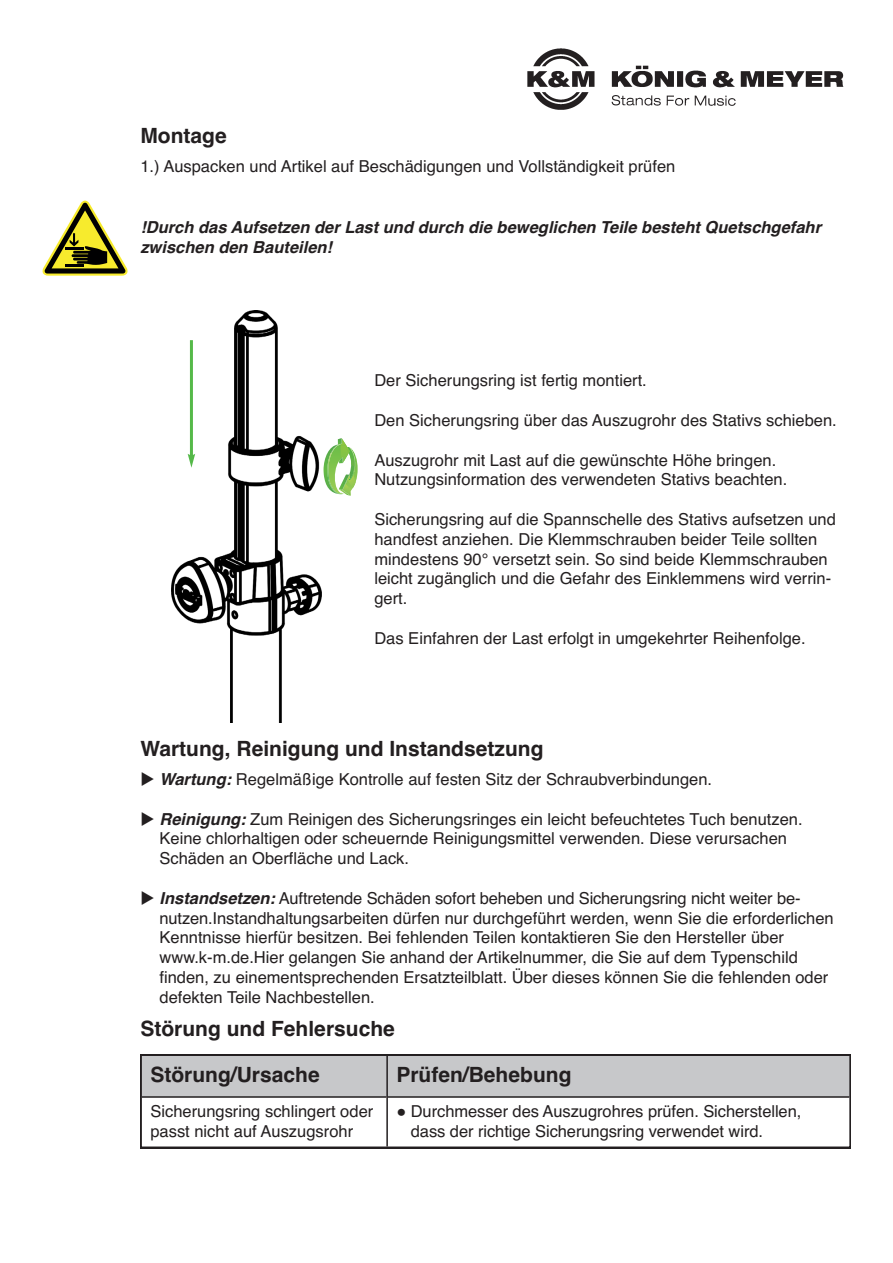
<style>
.page{position:relative;width:893px;height:1263px;background:#fff}
.page>*{position:absolute;margin:0;border:0;box-sizing:border-box;transform-origin:0 0}
.t1{font:700 21px/46px "Helvetica";color:#231f20}
.t2{font:16.5px/19.8px "Helvetica";color:#231f20}
.t3{font:italic 700 16.5px/19.8px "Helvetica";color:#231f20}
.s1{font-weight:700;font-style:italic}
.s2{color:#fff}
</style>
<div class="page">
<svg style="left:140px;top:1054px;width:710px;height:94px"></svg>
<hr style="left:386px;top:1056px;width:2px;height:91px;background:#231f20">
<hr style="left:142px;top:1096px;width:244px;height:2px;background:#231f20">
<hr style="left:388px;top:1096px;width:461px;height:2px;background:#231f20">
<img style="left:527px;top:48px;width:317px;height:61px">
<svg style="left:43px;top:201px;width:84px;height:75px"></svg>
<img style="left:172px;top:310px;width:150px;height:413px">
<img style="left:355px;top:458px;width:2px;height:26px">
<img style="left:355px;top:454px;width:1px;height:26px">
<img style="left:323px;top:445px;width:15px;height:49px">
<svg style="left:338px;top:438px;width:17px;height:58px"></svg>
<svg style="left:327px;top:454px;width:4px;height:26px"></svg>
<hr style="left:190px;top:340px;width:3px;height:116px;background:#55b949">
<svg style="left:188px;top:454px;width:7px;height:14px"></svg>
<p class="t1" style="left:140px;top:115px;width:88px">Montage</p>
<p class="t2" style="left:140px;top:158px;width:536px">1.) Auspacken und Artikel auf Beschädigungen und Vollständigkeit prüfen</p>
<p class="t3" style="left:140px;top:219px;width:682px">!Durch das Aufsetzen der Last und durch die beweglichen Teile besteht Quetschgefahr zwischen den Bauteilen!</p>
<p class="t2" style="left:374px;top:372px;width:274px">Der Sicherungsring ist fertig montiert.</p>
<p class="t2" style="left:374px;top:412px;width:464px">Den Sicherungsring über das Auszugrohr des Stativs schieben.</p>
<p class="t2" style="left:374px;top:452px;width:414px">Auszugrohr mit Last auf die gewünschte Höhe bringen.<br>Nutzungsinformation des verwendeten Stativs beachten.</p>
<p class="t2" style="left:374px;top:511px;width:463px">Sicherungsring auf die Spannschelle des Stativs aufsetzen und handfest anziehen. Die Klemmschrauben beider Teile sollten mindestens 90° versetzt sein. So sind beide Klemmschrauben leicht zugänglich und die Gefahr des Einklemmens wird verrin&shy;gert.</p>
<p class="t2" style="left:374px;top:630px;width:433px">Das Einfahren der Last erfolgt in umgekehrter Reihenfolge.</p>
<p class="t1" style="left:140px;top:727px;width:404px">Wartung, Reinigung und Instandsetzung</p>
<p class="t2" style="left:140px;top:771px;width:573px">◆ <span class="s1">Wartung:</span> Regelmäßige Kontrolle auf festen Sitz der Schraubverbindungen.</p>
<p class="t2" style="left:140px;top:811px;width:663px">◆ <span class="s1">Reinigung:</span> Zum Reinigen des Sicherungsringes ein leicht befeuchtetes Tuch benutzen.</p>
<p class="t2" style="left:140px;top:830px;width:648px"><span class="s2">◆</span> Keine chlorhaltigen oder scheuernde Reinigungsmittel verwenden. Diese verursachen</p>
<p class="t2" style="left:140px;top:850px;width:270px"><span class="s2">◆</span> Schäden an Oberfläche und Lack.</p>
<p class="t2" style="left:140px;top:890px;width:661px">◆ <span class="s1">Instandsetzen:</span> Auftretende Schäden sofort beheben und Sicherungsring nicht weiter be-</p>
<p class="t2" style="left:140px;top:910px;width:694px"><span class="s2">◆</span> nutzen.Instandhaltungsarbeiten dürfen nur durchgeführt werden, wenn Sie die erforderlichen</p>
<p class="t2" style="left:140px;top:929px;width:645px"><span class="s2">◆</span> Kenntnisse hierfür besitzen. Bei fehlenden Teilen kontaktieren Sie den Hersteller über</p>
<p class="t2" style="left:140px;top:949px;width:659px"><span class="s2">◆</span> www.k-m.de.Hier gelangen Sie anhand der Artikelnummer, die Sie auf dem Typenschild</p>
<p class="t2" style="left:140px;top:969px;width:689px"><span class="s2">◆</span> finden, zu einementsprechenden Ersatzteilblatt. Über dieses können Sie die fehlenden oder</p>
<p class="t2" style="left:140px;top:989px;width:236px"><span class="s2">◆</span> defekten Teile Nachbestellen.</p>
<p class="t1" style="left:150px;top:1008px;width:246px;text-indent:-10px">Störung und Fehlersuche<br>Störung/Ursache</p>
<p class="t1" style="left:396px;top:1054px;width:177px">Prüfen/Behebung</p>
<p class="t2" style="left:150px;top:1103px;width:224px">Sicherungsring schlingert oder passt nicht auf Auszugsrohr</p>
<p class="t2" style="left:396px;top:1103px;width:406px">● Durchmesser des Auszugrohres prüfen. Sicherstellen,</p>
<p class="t2" style="left:396px;top:1123px;width:368px"><span class="s2">●</span> dass der richtige Sicherungsring verwendet wird.</p>
</div>
